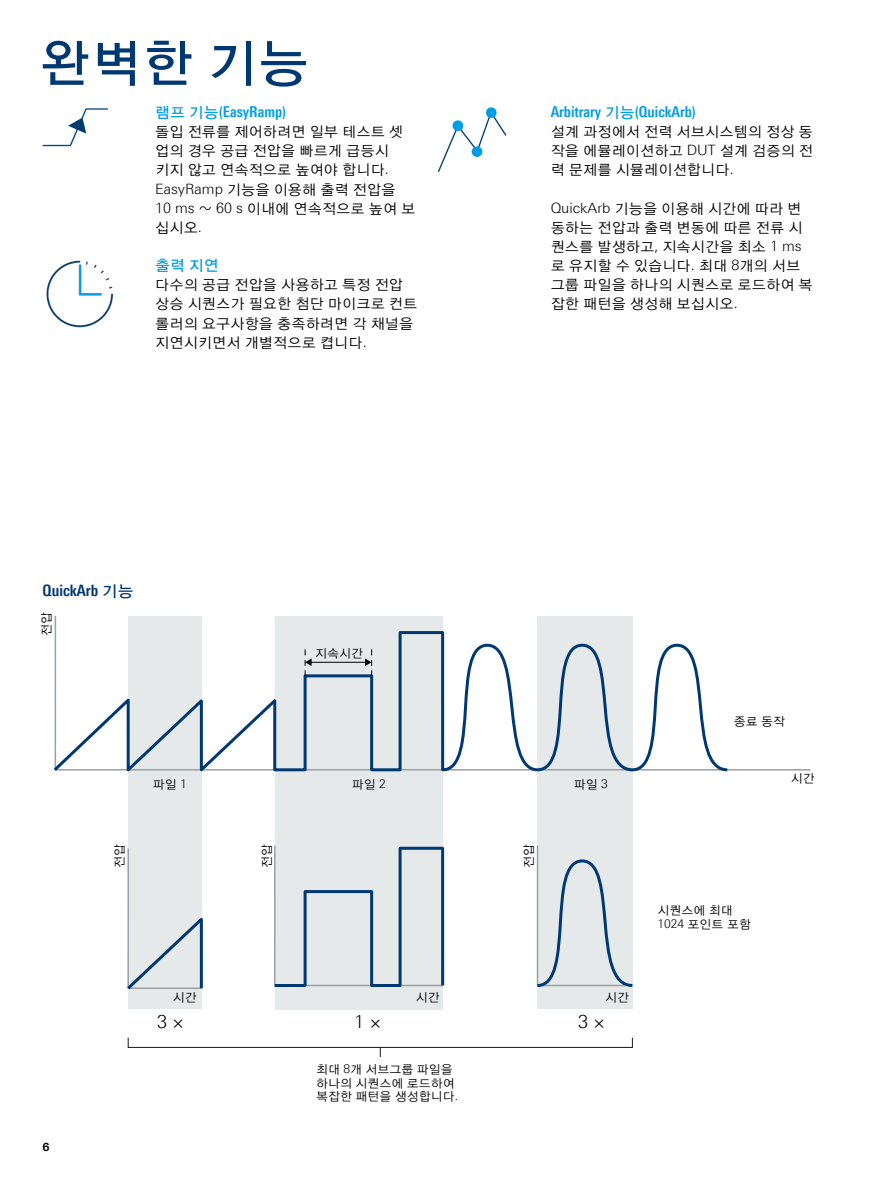
<style>
.page{position:relative;width:893px;height:1191px;background:#fff}
.page>*{position:absolute;margin:0;border:0;box-sizing:border-box;transform-origin:0 0}
.Seiten_Headline_34Pt{font:51px "YDIYGO130 KS Cpc EUC H";color:#003872}
.Grafiktext_12_pt_ohn{font:300 18px "Linotype Univers 330";color:#000}
.Grafik_Tabelle_Übers{font:700 15.75px "Linotype Univers 620 Cn";color:#003872}
.Absatzfett_cyan{font:700 15px "Linotype Univers 620 Cn";color:#009ee3}
.Absatzfett_cyan-2{font:15px "YDIYGO130 KS Cpc EUC H";color:#009ee3}
.Haupttext_ohne_Absta{font:14.25px/19.2px "YDIYGO120 KS Cpc EUC H";color:#000}
.Haupttext{font:14.25px/19.2px "YDIYGO120 KS Cpc EUC H";color:#000}
.Grafiktext_ohne_Rast{font:12px "YDIYGO120 KS Cpc EUC H";color:#000}
.Grafiktext{font:12px "YDIYGO120 KS Cpc EUC H";color:#000}
.t1{font:700 11.25px "Linotype Univers 630";color:#000}
.s1{font-family:"YDIYGO130 KS Cpc EUC H";font-weight:400}
.s2{font-family:"Linotype Univers 330";font-weight:300}
</style>
<div class="page">
<div style="left:275px;top:616px;width:168px;height:393px;background:#e5e9ea"></div>
<div style="left:128px;top:616px;width:73px;height:392px;background:#e5e9ea"></div>
<div style="left:537px;top:616px;width:95px;height:392px;background:#e5e9ea"></div>
<svg style="left:53px;top:629px;width:677px;height:147px"></svg>
<hr style="left:310px;top:662px;width:56px;height:1px;background:#000">
<svg style="left:305px;top:649px;width:7px;height:27px"></svg>
<svg style="left:365px;top:649px;width:7px;height:27px"></svg>
<svg style="left:536px;top:844px;width:97px;height:144px"></svg>
<svg style="left:274px;top:845px;width:171px;height:142px"></svg>
<svg style="left:127px;top:846px;width:76px;height:146px"></svg>
<svg style="left:127px;top:1037px;width:506px;height:20px"></svg>
<img style="left:42px;top:108px;width:66px;height:39px">
<img style="left:46px;top:260px;width:67px;height:68px">
<img style="left:437px;top:107px;width:70px;height:65px">
<p class="Seiten_Headline_34Pt" style="left:40px;top:38px;width:271px">완벽한 기능</p>
<p class="Absatzfett_cyan" style="left:155px;top:103px;width:133px"><span class="s1">램프 기능</span>(EasyRamp)</p>
<p class="Haupttext_ohne_Absta" style="left:155px;top:122px;width:262px">돌입 전류를 제어하려면 일부 테스트 셋 업의 경우 공급 전압을 빠르게 급등시 키지 않고 연속적으로 높여야 합니다<span class="s2">.<br>EasyRamp</span> 기능을 이용해 출력 전압을<br><span class="s2">10 ms</span> ~ <span class="s2">60 s</span> 이내에 연속적으로 높여 보 십시오<span class="s2">.</span></p>
<p class="Absatzfett_cyan-2" style="left:155px;top:258px;width:65px">출력 지연</p>
<p class="Haupttext_ohne_Absta" style="left:155px;top:275px;width:264px">다수의 공급 전압을 사용하고 특정 전압 상승 시퀀스가 필요한 첨단 마이크로 컨트 롤러의 요구사항을 충족하려면 각 채널을 지연시키면서 개별적으로 켭니다<span class="s2">.</span></p>
<p class="Grafik_Tabelle_Übers" style="left:43px;top:580px;width:92px">QuickArb <span class="s1">기능</span></p>
<p class="Grafiktext" style="left:41px;top:636px;width:25px;rotate:-90deg">전압</p>
<p class="Grafiktext_ohne_Rast" style="left:315px;top:647px;width:49px">지속시간</p>
<p class="Absatzfett_cyan" style="left:551px;top:103px;width:147px">Arbitrary <span class="s1">기능</span>(QuickArb)</p>
<p class="Haupttext_ohne_Absta" style="left:551px;top:122px;width:264px;text-align:justify">설계 과정에서 전력 서브시스템의 정상 동 작을 에뮬레이션하고 <span class="s2">DUT</span> 설계 검증의 전 력 문제를 시뮬레이션합니다<span class="s2">.</span></p>
<p class="Haupttext" style="left:551px;top:199px;width:264px"><span class="s2">QuickArb</span> 기능을 이용해 시간에 따라 변 동하는 전압과 출력 변동에 따른 전류 시 퀀스를 발생하고<span class="s2">,</span> 지속시간을 최소 <span class="s2">1 ms </span>로 유지할 수 있습니다<span class="s2">.</span> 최대 <span class="s2">8</span>개의 서브 그룹 파일을 하나의 시퀀스로 로드하여 복 잡한 패턴을 생성해 보십시오<span class="s2">.</span></p>
<p class="Grafiktext_ohne_Rast" style="left:734px;top:715px;width:53px">종료 동작</p>
<p class="t1" style="left:43px;top:1139px;width:9px">6</p>
<p class="Grafiktext_ohne_Rast" style="left:153px;top:778px;width:36px">파일 <span class="s2">1</span></p>
<p class="Grafiktext_ohne_Rast" style="left:352px;top:778px;width:36px">파일 <span class="s2">2</span></p>
<p class="Grafiktext_ohne_Rast" style="left:574px;top:778px;width:36px">파일 <span class="s2">3</span></p>
<p class="Grafiktext" style="left:114px;top:867px;width:25px;rotate:-90deg">전압</p>
<p class="Grafiktext" style="left:261px;top:867px;width:25px;rotate:-90deg">전압</p>
<p class="Grafiktext" style="left:523px;top:867px;width:25px;rotate:-90deg">전압</p>
<p class="Grafiktext_ohne_Rast" style="left:173px;top:991px;width:25px">시간</p>
<p class="Grafiktext_ohne_Rast" style="left:416px;top:991px;width:25px">시간</p>
<p class="Grafiktext_ohne_Rast" style="left:605px;top:991px;width:25px">시간</p>
<p class="Grafiktext_12_pt_ohn" style="left:157px;top:1010px;width:29px">3 ×</p>
<p class="Grafiktext_12_pt_ohn" style="left:354px;top:1010px;width:29px">1 ×</p>
<p class="Grafiktext_12_pt_ohn" style="left:578px;top:1010px;width:29px">3 ×</p>
<p class="Grafiktext_ohne_Rast" style="left:316px;top:1063px;width:138px">최대 <span class="s2">8</span>개 서브그룹 파일을</p>
<p class="Grafiktext_ohne_Rast" style="left:316px;top:1077px;width:140px">하나의 시퀀스에 로드하여</p>
<p class="Grafiktext_ohne_Rast" style="left:316px;top:1090px;width:144px">복잡한 패턴을 생성합니다<span class="s2">.</span></p>
<p class="Grafiktext_ohne_Rast" style="left:657px;top:904px;width:77px">시퀀스에 최대</p>
<p class="Grafiktext_ohne_Rast" style="left:657px;top:918px;width:95px"><span class="s2">1024</span> 포인트 포함</p>
<p class="Grafiktext_ohne_Rast" style="left:791px;top:772px;width:25px">시간</p>
</div>
